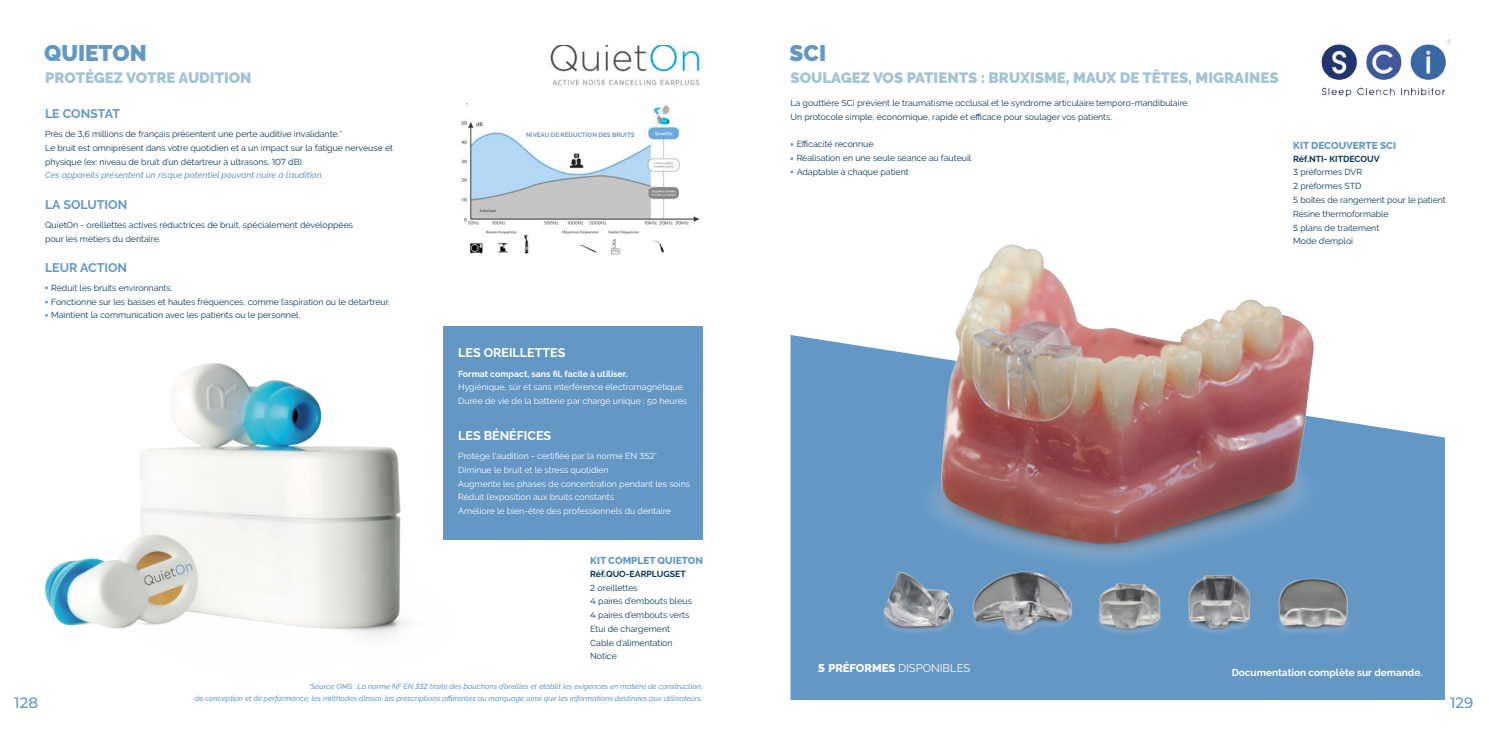
<style>
.page{position:relative;width:1489px;height:745px;background:#fff}
.page>*{position:absolute;margin:0;border:0;box-sizing:border-box;transform-origin:0 0}
.t1{font:900 22.5px "Raleway";color:#6497c4}
.t2{font:900 15px "Raleway";color:#a5c4d3}
.t3{font:500 15px "Montserrat";color:#6497c4}
.t4{font:700 12.5px "Raleway";color:#6497c4}
.t5{font:700 12.5px "Raleway";color:#fff}
.t6{font:11.25px "Raleway";color:#fff}
.t7{font:800 10px "Raleway";color:#6497c4}
.t8{font:700 10px "Raleway";color:#fff}
.t9{font:8.75px/13.8px "Raleway";color:#063655}
.t10{font:8.75px/13.8px "Raleway";color:#fff}
.t11{font:700 8.75px "Raleway";color:#fff}
.t12{font:italic 500 7.5px/11.2px "Raleway";color:#6497c4;text-align:right}
.t13{font:700 6.25px "Raleway";color:#6497c4}
.s1{font-family:"Montserrat"}
.s2{font-weight:500;font-style:italic;color:#6497c4}
.s3{font-weight:700}
.s4{font-family:"Montserrat";font-weight:800}
.s5{font-weight:800}
</style>
<div class="page">
<img style="left:550px;top:45px;width:149px;height:41px">
<img style="left:461px;top:104px;width:239px;height:151px">
<div style="left:443px;top:325px;width:259px;height:214px;background:#6497c4"></div>
<div style="left:526px;top:131px;width:112px;height:16px;background:#fff"></div>
<img style="left:45px;top:363px;width:424px;height:275px">
<svg style="left:790px;top:335px;width:654px;height:364px;background:#75a2ca"></svg>
<img style="left:1321px;top:39px;width:130px;height:58px">
<img style="left:911px;top:244px;width:415px;height:326px">
<img style="left:880px;top:570px;width:480px;height:68px">
<h1 class="t1" style="left:44px;top:36px;width:104px">QUIETON</h1>
<h2 class="t2" style="left:45px;top:66px;width:208px">PROTÉGEZ VOTRE AUDITION</h2>
<h3 class="t4" style="left:45px;top:104px;width:77px">LE CONSTAT</h3>
<p class="t9" style="left:45px;top:127px;width:349px">Près de <span class="s1">3,6</span> millions de français présentent une perte auditive invalidante.*<br>Le bruit est omniprésent dans votre quotidien et a un impact sur la fatigue nerveuse et physique (ex: niveau de bruit d’un détartreur à ultrasons, <span class="s1">107</span> dB).<br><span class="s2">Ces appareils présentent un risque potentiel pouvant nuire à l’audition.</span></p>
<h3 class="t4" style="left:45px;top:195px;width:84px">LA SOLUTION</h3>
<p class="t9" style="left:45px;top:217px;width:309px">QuietOn - oreillettes actives réductrices de bruit, spécialement développées pour les métiers du dentaire.</p>
<h3 class="t4" style="left:45px;top:258px;width:84px">LEUR ACTION</h3>
<p class="t9" style="left:51px;top:280px;width:340px">Réduit les bruits environnants.<br>Fonctionne sur les basses et hautes fréquences, comme l’aspiration ou le détartreur.<br>Maintient la communication avec les patients ou le personnel.</p>
<p class="t13" style="left:526px;top:131px;width:110px">NIVEAU DE RÉDUCTION DES BRUITS</p>
<h3 class="t5" style="left:458px;top:344px;width:109px">LES OREILLETTES</h3>
<p class="t11" style="left:458px;top:367px;width:171px">Format compact, sans fil, facile à utiliser.</p>
<p class="t10" style="left:458px;top:380px;width:230px">Hygiénique, sûr et sans interférence électromagnétique.<br>Durée de vie de la batterie par charge unique : 50 heures</p>
<h3 class="t5" style="left:458px;top:426px;width:95px">LES BÉNÉFICES</h3>
<p class="t10" style="left:458px;top:448px;width:233px">Protège l‘audition - certifiée par la norme EN <span class="s1">352</span>* Diminue le bruit et le stress quotidien<br>Augmente les phases de concentration pendant les soins Réduit l’exposition aux bruits constants<br>Améliore le bien-être des professionnels du dentaire</p>
<p class="t7" style="left:590px;top:552px;width:114px">KIT COMPLET QUIETON</p>
<p class="t9" style="left:590px;top:566px;width:103px"><span class="s3">Réf.QUO-EARPLUGSET<br></span><span class="s1">2</span> oreillettes<br><span class="s1">4</span> paires d’embouts bleus<br><span class="s1">4</span> paires d’embouts verts<br>Etui de chargement<br>Cable d’alimentation<br>Notice</p>
<h1 class="t1" style="left:789px;top:36px;width:38px">SCI</h1>
<h2 class="t2" style="left:790px;top:66px;width:489px">SOULAGEZ VOS PATIENTS : BRUXISME, MAUX DE TÊTES, MIGRAINES</h2>
<p class="t9" style="left:790px;top:95px;width:400px">La gouttière SCi prévient le traumatisme occlusal et le syndrome articulaire temporo-mandibulaire.<br>Un protocole simple, économique, rapide et efficace pour soulager vos patients.</p>
<p class="t9" style="left:796px;top:137px;width:176px">Efficacité reconnue<br>Réalisation en une seule séance au fauteuil<br>Adaptable à chaque patient</p>
<p class="t7" style="left:1293px;top:138px;width:104px">KIT DECOUVERTE SCI</p>
<p class="t9" style="left:1293px;top:151px;width:154px"><span class="s3">Réf.NTI- KITDECOUV<br></span><span class="s1">3</span> préformes DVR<br><span class="s1">2</span> préformes STD<br><span class="s1">5</span> boîtes de rangement pour le patient<br>Résine thermoformable<br><span class="s1">5</span> plans de traitement<br>Mode d’emploi</p>
<p class="t6" style="left:818px;top:660px;width:153px"><span class="s4">5</span> <span class="s5">PRÉFORMES</span> DISPONIBLES</p>
<p class="t8" style="left:1231px;top:664px;width:192px">Documentation complète sur demande.</p>
<p class="t12" style="left:195px;top:680px;width:509px">*Source OMS : La norme NF EN <span class="s1">352</span> traite des bouchons d’oreilles et établit les exigences en matière de construction,<br>de conception et de performance, les méthodes d’essai, les prescriptions afférentes au marquage ainsi que les informations destinées aux utilisateurs.</p>
<h2 class="t3" style="left:14px;top:691px;width:25px">128</h2>
<h2 class="t3" style="left:1449px;top:691px;width:25px">129</h2>
</div>
